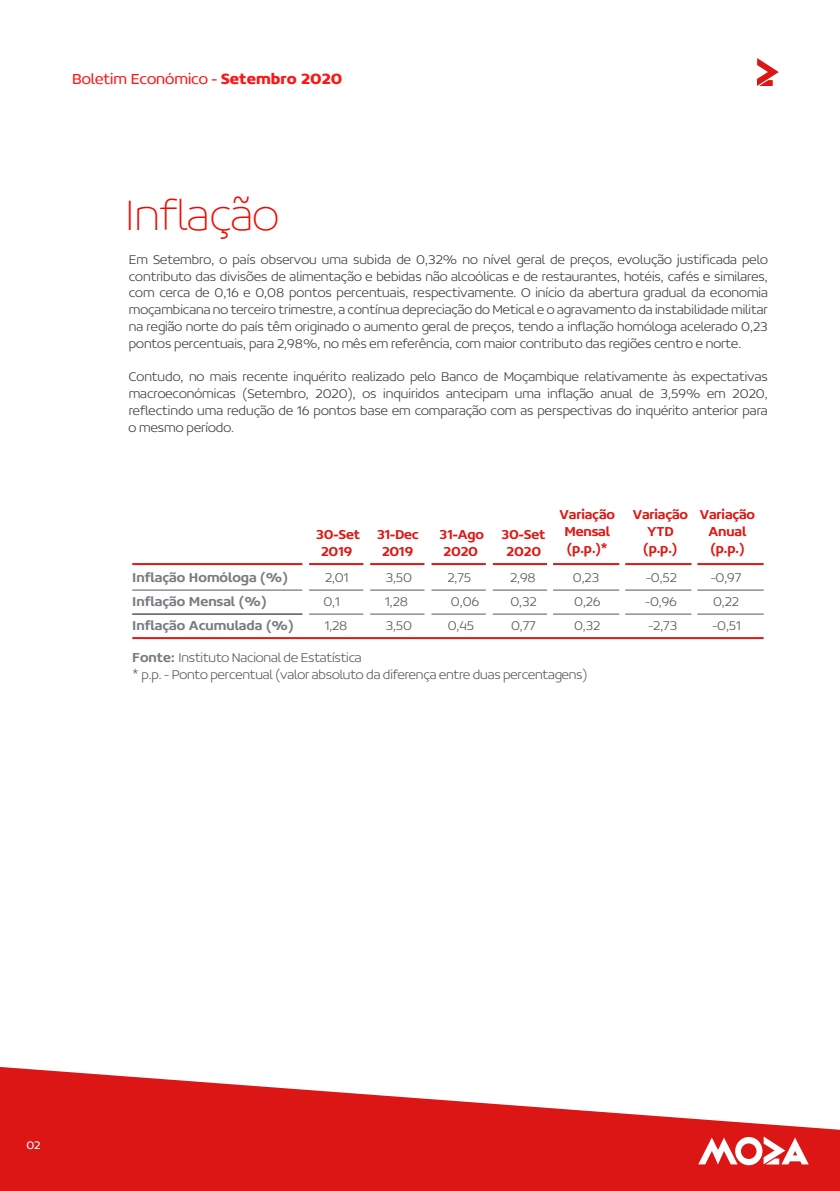
<style>
.page{position:relative;width:840px;height:1191px;background:#fff}
.page>*{position:absolute;margin:0;border:0;box-sizing:border-box;transform-origin:0 0}
.t1{font:100 48px "Concord";color:#f10a00}
.t2{font:300 16px "Concord";color:#ff1614}
.t3{font:200 14px/16.8px "Concord";color:#3c3c3b;text-align:justify}
.t4{font:200 14px/24px "Concord";letter-spacing:-.01em;color:#575756}
.t5{font:500 14px/16.8px "Concord";letter-spacing:-.01em;color:#dd1915;text-align:center}
.t6{font:500 14px/24px "Concord";color:#787c80}
.t7{font:300 12px "Concord";color:#fff}
.s1{font-weight:700}
.s2{font-weight:500;color:#787c80}
</style>
<div class="page">
<svg style="left:0;top:1067px;width:839px;height:124px;fill:#db1614"></svg>
<svg style="left:697px;top:1136px;width:111px;height:29px"></svg>
<svg style="left:757px;top:58px;width:21px;height:28px"></svg>
<hr style="left:132px;top:563px;width:170px;height:2px;background:#dd1915">
<hr style="left:132px;top:637px;width:631px;height:2px;background:#dd1915">
<hr style="left:132px;top:590px;width:170px;height:1px;background:#575756">
<hr style="left:132px;top:614px;width:170px;height:1px;background:#575756">
<hr style="left:309px;top:563px;width:54px;height:2px;background:#dd1915">
<hr style="left:309px;top:590px;width:54px;height:1px;background:#575756">
<hr style="left:309px;top:614px;width:54px;height:1px;background:#575756">
<hr style="left:370px;top:563px;width:54px;height:2px;background:#dd1915">
<hr style="left:370px;top:590px;width:54px;height:1px;background:#575756">
<hr style="left:370px;top:614px;width:54px;height:1px;background:#575756">
<hr style="left:431px;top:563px;width:54px;height:2px;background:#dd1915">
<hr style="left:431px;top:590px;width:54px;height:1px;background:#575756">
<hr style="left:431px;top:614px;width:54px;height:1px;background:#575756">
<hr style="left:492px;top:563px;width:54px;height:2px;background:#dd1915">
<hr style="left:492px;top:590px;width:54px;height:1px;background:#575756">
<hr style="left:492px;top:614px;width:54px;height:1px;background:#575756">
<hr style="left:552px;top:563px;width:67px;height:2px;background:#dd1915">
<hr style="left:552px;top:590px;width:67px;height:1px;background:#575756">
<hr style="left:552px;top:614px;width:67px;height:1px;background:#575756">
<hr style="left:625px;top:563px;width:66px;height:2px;background:#dd1915">
<hr style="left:625px;top:590px;width:66px;height:1px;background:#575756">
<hr style="left:625px;top:614px;width:66px;height:1px;background:#575756">
<hr style="left:697px;top:563px;width:66px;height:2px;background:#dd1915">
<hr style="left:697px;top:590px;width:66px;height:1px;background:#575756">
<hr style="left:697px;top:614px;width:66px;height:1px;background:#575756">
<p class="t2" style="left:72px;top:69px;width:271px">Boletim Económico - <span class="s1">Setembro 2020</span></p>
<h1 class="t1" style="left:125px;top:187px;width:155px">Inflação</h1>
<p class="t3" style="left:129px;top:251px;width:640px">Em Setembro, o país observou uma subida de 0,32% no nível geral de preços, evolução justificada pelo contributo das divisões de alimentação e bebidas não alcoólicas e de restaurantes, hotéis, cafés e similares, com cerca de 0,16 e 0,08 pontos percentuais, respectivamente. O início da abertura gradual da economia moçambicana no terceiro trimestre, a contínua depreciação do Metical e o agravamento da instabilidade militar na região norte do país têm originado o aumento geral de preços, tendo a inflação homóloga acelerado 0,23 pontos percentuais, para 2,98%, no mês em referência, com maior contributo das regiões centro e norte.</p>
<p class="t3" style="left:129px;top:368px;width:640px">Contudo, no mais recente inquérito realizado pelo Banco de Moçambique relativamente às expectativas macroeconómicas (Setembro, 2020), os inquiridos antecipam uma inflação anual de 3,59% em 2020, reflectindo uma redução de 16 pontos base em comparação com as perspectivas do inquérito anterior para o mesmo período.</p>
<p class="t5" style="left:559px;top:506px;width:57px">Variação<br>Mensal (p.p.)*</p>
<p class="t4" style="left:572px;top:565px;width:29px;text-align:justify">0,23<br>0,26<br>0,32</p>
<p class="t5" style="left:316px;top:526px;width:46px">30-Set<br>2019</p>
<p class="t4" style="left:323px;top:565px;width:27px">2,01<br>0,1<br>1,28</p>
<p class="t5" style="left:377px;top:526px;width:43px">31-Dec<br>2019</p>
<p class="t4" style="left:385px;top:565px;width:28px">3,50<br>1,28<br>3,50</p>
<p class="t5" style="left:439px;top:526px;width:46px;text-align:left">31-Ago<br>2020</p>
<p class="t4" style="left:447px;top:565px;width:33px">2,75<br>0,06<br>0,45</p>
<p class="t5" style="left:501px;top:526px;width:46px">30-Set<br>2020</p>
<p class="t4" style="left:510px;top:565px;width:28px;text-align:justify">2,98<br>0,32<br>0,77</p>
<p class="t6" style="left:132px;top:565px;width:163px">Inflação Homóloga (%)<br>Inflação Mensal (%)<br>Inflação Acumulada (%)</p>
<p class="t4" style="left:132px;top:649px;width:456px;line-height:16.8px"><span class="s2">Fonte:</span> Instituto Nacional de Estatística<br>* p.p. - Ponto percentual (valor absoluto da diferença entre duas percentagens)</p>
<p class="t5" style="left:632px;top:506px;width:57px">Variação<br>YTD (p.p.)</p>
<p class="t4" style="left:644px;top:565px;width:34px;text-align:justify">-0,52 -0,96 -2,73</p>
<p class="t5" style="left:699px;top:506px;width:57px">Variação<br>Anual (p.p.)</p>
<p class="t4" style="left:710px;top:565px;width:32px">-0,97<br>0,22 -0,51</p>
<p class="t7" style="left:26px;top:1137px;width:16px">02</p>
</div>
